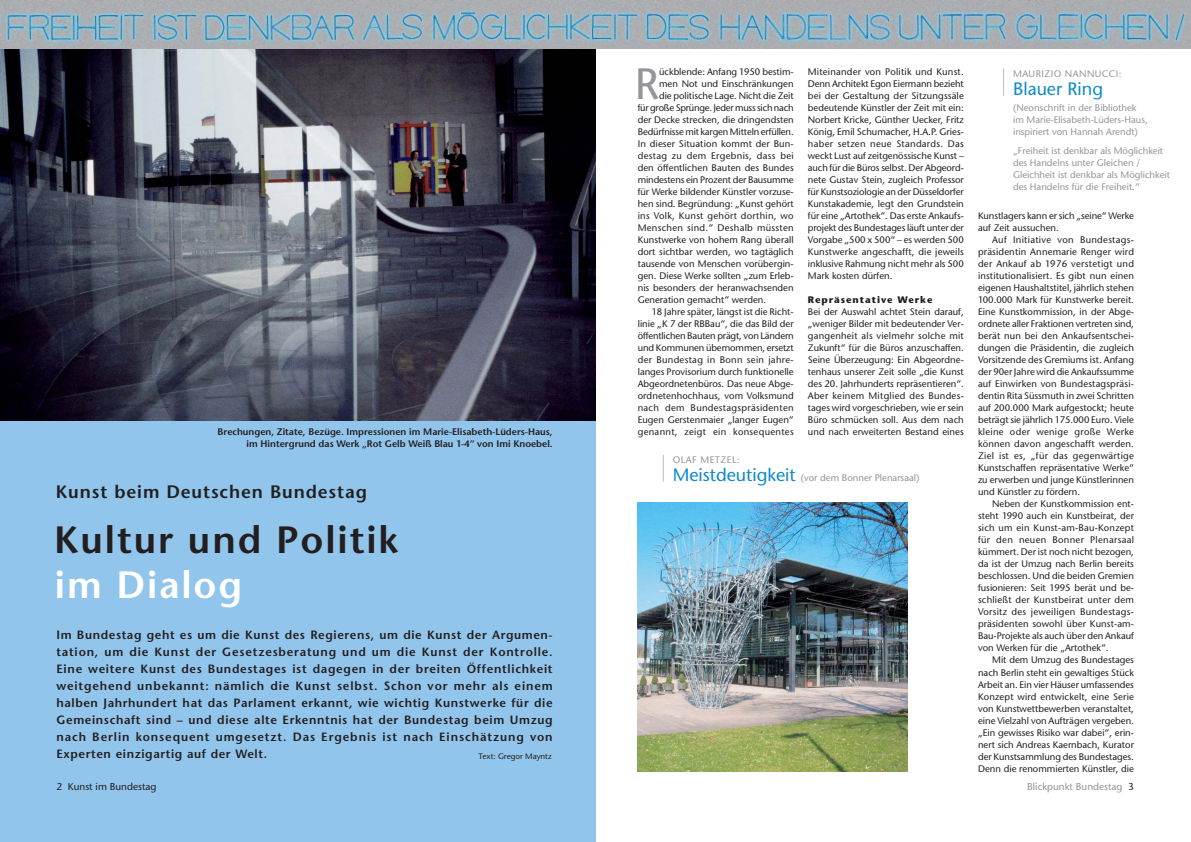
<style>
.page{position:relative;width:1191px;height:842px;background:#fff}
.page>*{position:absolute;margin:0;border:0;box-sizing:border-box;transform-origin:0 0}
.t1{font:43.8px "Stone Sans";color:#939598}
.t2{font:600 38px "Stone Sans";letter-spacing:.05em;color:#231f20}
.t3{font:600 38px "Stone Sans";letter-spacing:.05em;color:#fff}
.t4{font:600 18px "Stone Sans";letter-spacing:.05em;color:#231f20}
.t5{font:18px "Stone Sans";color:#108acb}
.t6{font:600 12px/17px "Stone Sans";letter-spacing:.05em;color:#231f20;text-align:justify}
.t7{font:10px "Stone Sans";color:#939598}
.t8{font:10px "Stone Sans";color:#231f20}
.t9{font:9.5px/12px "Stone Sans";color:#231f20;text-align:justify}
.t10{font:9.5px/12px "Stone Sans";color:#939598}
.t11{font:9.5px "Stone Sans";letter-spacing:.03em;color:#231f20}
.t12{font:600 9.5px/12px "Stone Sans";color:#231f20;text-align:right}
.t13{font:9.5px "Stone Sans";letter-spacing:-.025em;color:#231f20}
.t14{font:700 9.5px "Stone Sans";letter-spacing:.1em;color:#231f20}
.t15{font:9.5px "Stone Sans";letter-spacing:.05em;color:#939598}
.t16{font:8px "Stone Sans";color:#231f20}
.s1{font-size:18px;color:#108acb}
.s2{color:#231f20}
</style>
<div class="page">
<div style="left:0;top:0;width:595px;height:842px;background:#92c5eb"></div>
<img style="left:0;top:49px;width:595px;height:371px">
<img style="left:638px;top:502px;width:269px;height:269px">
<svg style="left:663px;top:455px;width:1px;height:27px"></svg>
<svg style="left:1003px;top:68px;width:1px;height:28px"></svg>
<img style="left:0;top:0;width:1190px;height:49px">
<p class="t12" style="left:218px;top:427px;width:336px">Brechungen, Zitate, Bezüge. Impressionen im Marie-Elisabeth-Lüders-Haus, im Hintergrund das Werk „Rot Gelb Weiß Blau 1-4“ von Imi Knoebel.</p>
<h3 class="t4" style="left:56px;top:485px;width:313px">Kunst beim Deutschen Bundestag</h3>
<h2 class="t2" style="left:54px;top:525px;width:345px">Kultur und Politik</h2>
<h2 class="t3" style="left:55px;top:570px;width:189px">im Dialog</h2>
<p class="t6" style="left:56px;top:627px;width:498px">Im Bundestag geht es um die Kunst des Regierens, um die Kunst der Argumen&shy;tation, um die Kunst der Gesetzesberatung und um die Kunst der Kontrolle.<br>Eine weitere Kunst des Bundestages ist dagegen in der breiten Öffentlichkeit weitgehend unbekannt: nämlich die Kunst selbst. Schon vor mehr als einem halben Jahrhundert hat das Parlament erkannt, wie wichtig Kunstwerke für die Gemeinschaft sind – und diese alte Erkenntnis hat der Bundestag beim Umzug nach Berlin konsequent umgesetzt. Das Ergebnis ist nach Einschätzung von Experten einzigartig auf der Welt.</p>
<p class="t16" style="left:478px;top:753px;width:75px">Text: Gregor Mayntz</p>
<p class="t8" style="left:56px;top:783px;width:101px">2 Kunst im Bundestag</p>
<h1 class="t1" style="left:635px;top:67px;width:26px">R</h1>
<p class="t9" style="left:659px;top:67px;width:136px">ückblende: Anfang 1950 bestim-</p>
<p class="t9" style="left:659px;top:79px;width:136px">men Not und Einschränkungen</p>
<p class="t9" style="left:659px;top:91px;width:136px">die politische Lage. Nicht die Zeit</p>
<p class="t13" style="left:638px;top:104px;width:157px">für große Sprünge. Jeder muss sich nach</p>
<p class="t9" style="left:638px;top:115px;width:157px">der Decke strecken, die dringendsten</p>
<p class="t9" style="left:638px;top:127px;width:157px">Bedürfnisse mit kargen Mitteln erfüllen.</p>
<p class="t9" style="left:638px;top:139px;width:157px">In dieser Situation kommt der Bun-</p>
<p class="t11" style="left:638px;top:152px;width:157px">destag zu dem Ergebnis, dass bei</p>
<p class="t9" style="left:638px;top:163px;width:157px">den öffentlichen Bauten des Bundes</p>
<p class="t9" style="left:638px;top:175px;width:157px">mindestens ein Prozent der Bausumme</p>
<p class="t9" style="left:638px;top:187px;width:157px">für Werke bildender Künstler vorzuse-</p>
<p class="t9" style="left:638px;top:199px;width:157px">hen sind. Begründung: „Kunst gehört</p>
<p class="t11" style="left:638px;top:212px;width:157px">ins Volk, Kunst gehört dorthin, wo</p>
<p class="t11" style="left:638px;top:224px;width:157px">Menschen sind.“ Deshalb müssten</p>
<p class="t9" style="left:638px;top:235px;width:157px">Kunstwerke von hohem Rang überall</p>
<p class="t9" style="left:638px;top:247px;width:157px">dort sichtbar werden, wo tagtäglich</p>
<p class="t9" style="left:638px;top:259px;width:157px">tausende von Menschen vorübergin-</p>
<p class="t9" style="left:638px;top:271px;width:157px">gen. Diese Werke sollten „zum Erleb-</p>
<p class="t9" style="left:638px;top:283px;width:157px">nis besonders der heranwachsenden</p>
<p class="t9" style="left:638px;top:295px;width:130px">Generation gemacht“ werden.</p>
<p class="t9" style="left:652px;top:307px;width:143px">18 Jahre später, längst ist die Richt-</p>
<p class="t9" style="left:638px;top:319px;width:157px">linie „K 7 der RBBau“, die das Bild der</p>
<p class="t9" style="left:638px;top:331px;width:157px">öffentlichen Bauten prägt, von Ländern</p>
<p class="t9" style="left:638px;top:343px;width:157px">und Kommunen übernommen, ersetzt</p>
<p class="t11" style="left:638px;top:356px;width:157px">der Bundestag in Bonn sein jahre-</p>
<p class="t9" style="left:638px;top:367px;width:157px">langes Provisorium durch funktionelle</p>
<p class="t9" style="left:638px;top:379px;width:157px">Abgeordnetenbüros. Das neue Abge-</p>
<p class="t9" style="left:638px;top:391px;width:157px">ordnetenhochhaus, vom Volksmund</p>
<p class="t11" style="left:638px;top:404px;width:157px">nach dem Bundestagspräsidenten</p>
<p class="t9" style="left:638px;top:415px;width:157px">Eugen Gerstenmaier „langer Eugen“</p>
<p class="t11" style="left:638px;top:428px;width:157px">genannt, zeigt ein konsequentes</p>
<p class="t9" style="left:808px;top:67px;width:157px">Miteinander von Politik und Kunst.<br>Denn Architekt Egon Eiermann bezieht bei der Gestaltung der Sitzungssäle bedeutende Künstler der Zeit mit ein:<br>Norbert Kricke, Günther Uecker, Fritz König, Emil Schumacher, H.A.P. Gries&shy;haber setzen neue Standards. Das weckt Lust auf zeitgenössische Kunst – auch für die Büros selbst. Der Abgeord&shy;nete Gustav Stein, zugleich Professor für Kunstsoziologie an der Düsseldorfer Kunstakademie, legt den Grundstein für eine „Artothek“. Das erste Ankaufs&shy;projekt des Bundestages läuft unter der Vorgabe „500 x 500“ – es werden 500<br>Kunstwerke angeschafft, die jeweils inklusive Rahmung nicht mehr als 500<br>Mark kosten dürfen.</p>
<p class="t14" style="left:808px;top:296px;width:126px">Repräsentative Werke</p>
<p class="t9" style="left:808px;top:307px;width:157px">Bei der Auswahl achtet Stein darauf, „weniger Bilder mit bedeutender Ver&shy;gangenheit als vielmehr solche mit Zukunft“ für die Büros anzuschaffen.<br>Seine Überzeugung: Ein Abgeordne&shy;tenhaus unserer Zeit solle „die Kunst des 20. Jahrhunderts repräsentieren“.<br>Aber keinem Mitglied des Bundes&shy;tages wird vorgeschrieben, wie er sein Büro schmücken soll. Aus dem nach und nach erweiterten Bestand eines</p>
<p class="t10" style="left:673px;top:452px;width:248px;line-height:18px">OLAF METZEL:<br><span class="s1">Meistdeutigkeit</span> (vor dem Bonner Plenarsaal)</p>
<p class="t15" style="left:1013px;top:70px;width:110px">MAURIZIO NANNUCCI:</p>
<h3 class="t5" style="left:1013px;top:82px;width:91px">Blauer Ring</h3>
<p class="t10" style="left:1013px;top:103px;width:136px">(Neonschrift in der Bibliothek im Marie-Elisabeth-Lüders-Haus, inspiriert von Hannah Arendt)</p>
<p class="t10" style="left:1013px;top:146px;width:158px">„Freiheit ist denkbar als Möglichkeit des Handelns unter Gleichen / Gleichheit ist denkbar als Möglichkeit des Handelns für die Freiheit.“</p>
<p class="t9" style="left:978px;top:211px;width:157px">Kunstlagers kann er sich „seine“ Werke auf Zeit aussuchen.</p>
<p class="t9" style="left:978px;top:235px;width:157px;text-indent:14px">Auf Initiative von Bundestags&shy;präsidentin Annemarie Renger wird der Ankauf ab 1976 verstetigt und institutionalisiert. Es gibt nun einen eigenen Haushaltstitel, jährlich stehen 100.000 Mark für Kunstwerke bereit.<br>Eine Kunstkommission, in der Abge&shy;ordnete aller Fraktionen vertreten sind, berät nun bei den Ankaufsentschei&shy;dungen die Präsidentin, die zugleich Vorsitzende des Gremiums ist. Anfang der 90er Jahre wird die Ankaufssumme auf Einwirken von Bundestagspräsi&shy;dentin Rita Süssmuth in zwei Schritten auf 200.000 Mark aufgestockt; heute beträgt sie jährlich 175.000 Euro. Viele kleine oder wenige große Werke können davon angeschafft werden.<br>Ziel ist es, „für das gegenwärtige Kunstschaffen repräsentative Werke“ zu erwerben und junge Künstlerinnen und Künstler zu fördern.</p>
<p class="t9" style="left:978px;top:499px;width:157px;text-indent:14px">Neben der Kunstkommission ent&shy;steht 1990 auch ein Kunstbeirat, der sich um ein Kunst-am-Bau-Konzept für den neuen Bonner Plenarsaal kümmert. Der ist noch nicht bezogen, da ist der Umzug nach Berlin bereits beschlossen. Und die beiden Gremien fusionieren: Seit 1995 berät und be&shy;schließt der Kunstbeirat unter dem Vorsitz des jeweiligen Bundestags&shy;präsidenten sowohl über Kunst-am-Bau-Projekte als auch über den Ankauf von Werken für die „Artothek“.</p>
<p class="t9" style="left:978px;top:655px;width:157px;text-indent:14px">Mit dem Umzug des Bundestages nach Berlin steht ein gewaltiges Stück Arbeit an. Ein vier Häuser umfassendes Konzept wird entwickelt, eine Serie von Kunstwettbewerben veranstaltet, eine Vielzahl von Aufträgen vergeben. „Ein gewisses Risiko war dabei“, erin&shy;nert sich Andreas Kaernbach, Kurator der Kunstsammlung des Bundestages.<br>Denn die renommierten Künstler, die</p>
<p class="t7" style="left:1027px;top:783px;width:108px">Blickpunkt Bundestag <span class="s2">3</span></p>
</div>
